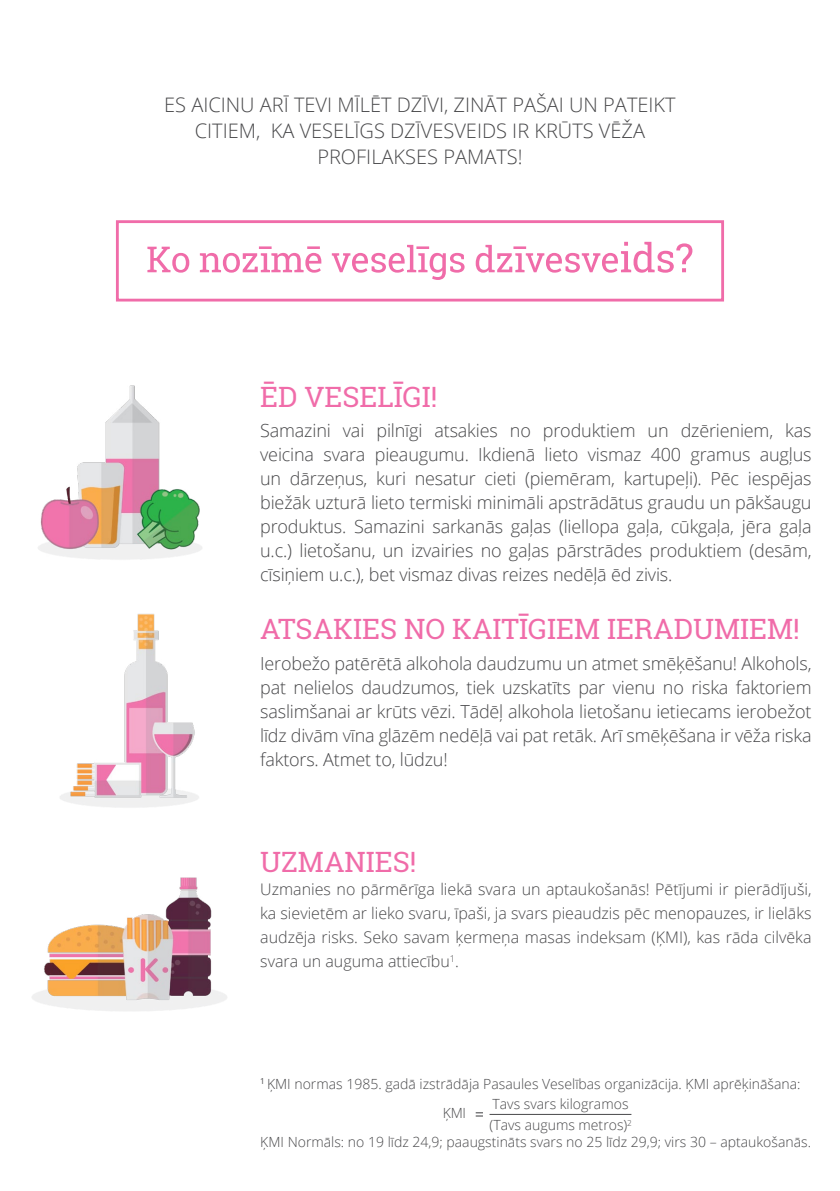
<style>
.page{position:relative;width:840px;height:1191px;background:#fff}
.page>*{position:absolute;margin:0;border:0;box-sizing:border-box;transform-origin:0 0}
.t1{font:28px "Roboto Slab";color:#f06ca9}
.t2{font:300 20px "Open Sans";color:#48484a}
.t3{font:300 18px/24px "Open Sans";letter-spacing:-.01em;color:#48484a;text-align:justify}
.t4{font:300 16px/24px "Open Sans";color:#48484a;text-align:justify}
.t5{font:300 14px/21.6px "Open Sans";color:#48484a}
</style>
<div class="page">
<svg style="left:147px;top:242px;width:545px;height:38px"></svg>
<div style="left:116px;top:220px;width:607px;height:81px;border:3px solid #f06ca9"></div>
<img style="left:60px;top:613px;width:139px;height:195px">
<img style="left:32px;top:877px;width:195px;height:134px">
<img style="left:38px;top:385px;width:164px;height:175px">
<hr style="left:489px;top:1114px;width:142px;height:1px;background:#48484a">
<svg style="left:475px;top:1112px;width:7px;height:4px"></svg>
<p class="t2" style="left:164px;top:91px;width:68px">Es aicinu</p>
<p class="t2" style="left:260px;top:91px;width:354px">arī Tevi mīlēt dzīvi , zināt pašai un patei</p>
<p class="t2" style="left:653px;top:91px;width:20px">kt</p>
<p class="t2" style="left:195px;top:117px;width:23px">citiem</p>
<p class="t2" style="left:256px;top:117px;width:56px">, ka vese</p>
<p class="t2" style="left:344px;top:117px;width:88px">līgs dzīvesvei</p>
<p class="t2" style="left:482px;top:117px;width:163px">ds i r krūts vēža</p>
<p class="t2" style="left:317px;top:143px;width:100px">profi lakses</p>
<p class="t2" style="left:443px;top:143px;width:13px">pamats</p>
<p class="t2" style="left:517px;top:143px;width:6px">!</p>
<h1 class="t1" style="left:260px;top:377px;width:179px">ĒD VESELĪGI!</h1>
<p class="t3" style="left:260px;top:418px;width:552px">Samazini vai pilnīgi atsakies no produktiem un dzērieniem, kas veicina svara pieaugumu. Ikdienā lieto vismaz 400 gramus augļus un dārzeņus, kuri nesatur cieti (piemēram, kartupeļi). Pēc iespējas biežāk uzturā lieto termiski minimāli apstrādātus graudu un pākšaugu produktus. Samazini sarkanās gaļas (liellopa gaļa, cūkgaļa, jēra gaļa u.c.) lietošanu, un izvairies no gaļas pārstrādes produktiem (desām, cīsiņiem u.c.), bet vismaz divas reizes nedēļā ēd zivis.</p>
<h1 class="t1" style="left:260px;top:609px;width:541px">ATSAKIES NO KAITĪGIEM IERADUMIEM!</h1>
<p class="t3" style="left:260px;top:651px;width:552px">Ierobežo patērētā alkohola daudzumu un atmet smēķēšanu! Alkohols, pat nelielos daudzumos, tiek uzskatīts par vienu no riska faktoriem saslimšanai ar krūts vēzi. Tādēļ alkohola lietošanu ietiecams ierobežot līdz divām vīna glāzēm nedēļā vai pat retāk. Arī smēķēšana ir vēža riska faktors. Atmet to, lūdzu!</p>
<h1 class="t1" style="left:260px;top:842px;width:158px">UZMANIES!</h1>
<p class="t4" style="left:260px;top:876px;width:552px">Uzmanies no pārmērīga liekā svara un aptaukošanās! Pētījumi ir pierādījuši, ka sievietēm ar lieko svaru, īpaši, ja svars pieaudzis pēc menopauzes, ir lielāks audzēja risks. Seko savam ķermeņa masas indeksam (ĶMI), kas rāda cilvēka svara un auguma attiecību<sup>1</sup>.</p>
<p class="t5" style="left:260px;top:1072px;width:541px"><sup>1</sup> ĶMI normas 1985. gadā izstrādāja Pasaules Veselības organizācija. ĶMI aprēķināšana:</p>
<p class="t5" style="left:442px;top:1101px;width:25px">ĶMI</p>
<p class="t5" style="left:489px;top:1092px;width:144px">Tavs svars kilogramos (Tavs augums metros)<sup>2</sup></p>
<p class="t5" style="left:260px;top:1131px;width:552px">ĶMI Normāls: no 19 līdz 24,9; paaugstināts svars no 25 līdz 29,9; virs 30 – aptaukošanās.</p>
</div>
